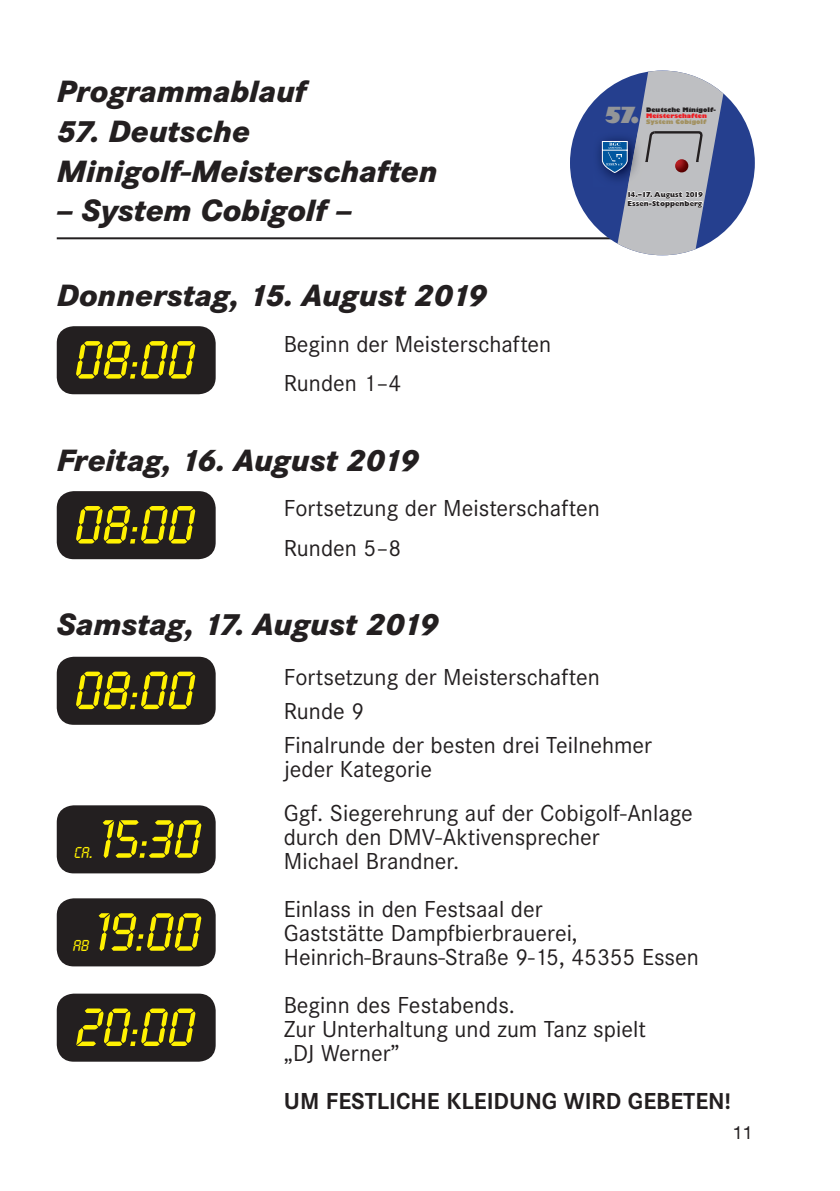
<style>
.page{position:relative;width:840px;height:1191px;background:#fff}
.page>*{position:absolute;margin:0;border:0;box-sizing:border-box;transform-origin:0 0}
.t1{font:56px "Lcd Plain";color:#fff101}
.t2{font:italic 800 32px/39.6px "Corporate S";color:#231f20}
.t3{font:24px/24px "Corporate S";color:#231f20}
.t4{font:700 24px "Corporate S";color:#231f20}
.t5{font:800 21.6px "Gill Sans";color:#939598}
.t6{font:18px "Helvetica Neue LT Std";color:#231f20}
.t7{font:16.4px "Lcd Plain";color:#fff101}
.t8{font:800 7.2px/8.6px "Gill Sans Std";color:#231f20}
.t9{font:800 6px "Gill Sans";color:#231f20}
.t10{font:800 6px "Gill Sans";color:#ee1d23}
.t11{font:800 6px "Gill Sans";color:#a29161}
.s1{font-size:22px}
</style>
<div class="page">
<hr style="left:57px;top:237px;width:567px;height:2px;background:#231f20">
<div style="left:569px;top:71px;width:185px;height:184px;background:#253f8e;border-radius:50%"></div>
<svg style="left:601px;top:71px;width:126px;height:184px"></svg>
<div style="left:57px;top:326px;width:158px;height:68px;background:#231f20;border-radius:17px"></div>
<div style="left:57px;top:993px;width:158px;height:68px;background:#231f20;border-radius:17px"></div>
<div style="left:57px;top:491px;width:158px;height:68px;background:#231f20;border-radius:17px"></div>
<div style="left:57px;top:657px;width:158px;height:68px;background:#231f20;border-radius:17px"></div>
<div style="left:57px;top:805px;width:158px;height:68px;background:#231f20;border-radius:17px"></div>
<div style="left:57px;top:898px;width:158px;height:68px;background:#231f20;border-radius:17px"></div>
<h2 class="t2" style="left:57px;top:72px;width:251px">Programmablauf</h2>
<h2 class="t2" style="left:57px;top:111px;width:382px">57. Deutsche<br>Minigolf-Meisterschaften</h2>
<h2 class="t2" style="left:57px;top:191px;width:296px">– System Cobigolf –</h2>
<h2 class="t2" style="left:57px;top:276px;width:431px">Donnerstag, 15. August 2019</h2>
<p class="t3" style="left:283px;top:324px;width:269px;line-height:39.6px">Beginn der Meisterschaften<br>Runden 1–4</p>
<h1 class="t1" style="left:75px;top:327px;width:122px">08:00</h1>
<p class="t5" style="left:603px;top:102px;width:37px">57.</p>
<p class="t9" style="left:645px;top:106px;width:71px">Deutsche Minigolf-</p>
<p class="t10" style="left:645px;top:112px;width:62px">Meisterschaften</p>
<p class="t11" style="left:645px;top:118px;width:62px">System Cobigolf</p>
<p class="t8" style="left:626px;top:190px;width:78px">14.–17. August 2019<br>Essen-Stoppenberg</p>
<h2 class="t2" style="left:57px;top:440px;width:364px">Freitag, 16. August 2019</h2>
<p class="t3" style="left:283px;top:488px;width:317px;line-height:39.6px">Fortsetzung der Meisterschaften<br>Runden 5–8</p>
<h1 class="t1" style="left:75px;top:492px;width:122px">08:00</h1>
<h2 class="t2" style="left:57px;top:604px;width:383px">Samstag, 17. August 2019</h2>
<p class="t3" style="left:283px;top:660px;width:369px;line-height:34px">Fortsetzung der Meisterschaften<br>Runde 9<br>Finalrunde der besten drei Teilnehmer</p>
<p class="t3" style="left:283px;top:747px;width:410px;line-height:44px">jeder Kategorie<br>Ggf. Siegerehrung auf der Cobigolf-Anlage</p>
<p class="t3" style="left:283px;top:825px;width:317px">durch den DMV-Aktivensprecher<br>Michael Brandner.</p>
<p class="t3" style="left:283px;top:897px;width:416px">Einlass in den Festsaal der<br>Gaststätte Dampfbierbrauerei,<br>Heinrich-Brauns-Straße 9-15, 45355 Essen</p>
<p class="t3" style="left:283px;top:993px;width:363px">Beginn des Festabends.<br>Zur Unterhaltung und zum Tanz spielt „DJ Werner”</p>
<p class="t4" style="left:283px;top:1087px;width:448px">UM FESTLICHE KLEIDUNG WIRD GEBETEN!</p>
<h1 class="t1" style="left:75px;top:657px;width:122px">08:00</h1>
<h1 class="t1" style="left:99px;top:806px;width:103px">15:30</h1>
<p class="t7" style="left:74px;top:842px;width:21px">CA<span class="s1">.</span></p>
<h1 class="t1" style="left:95px;top:899px;width:107px">19:00</h1>
<p class="t7" style="left:73px;top:935px;width:18px">AB</p>
<h1 class="t1" style="left:77px;top:994px;width:120px">20:00</h1>
<p class="t6" style="left:732px;top:1121px;width:22px">11</p>
</div>
